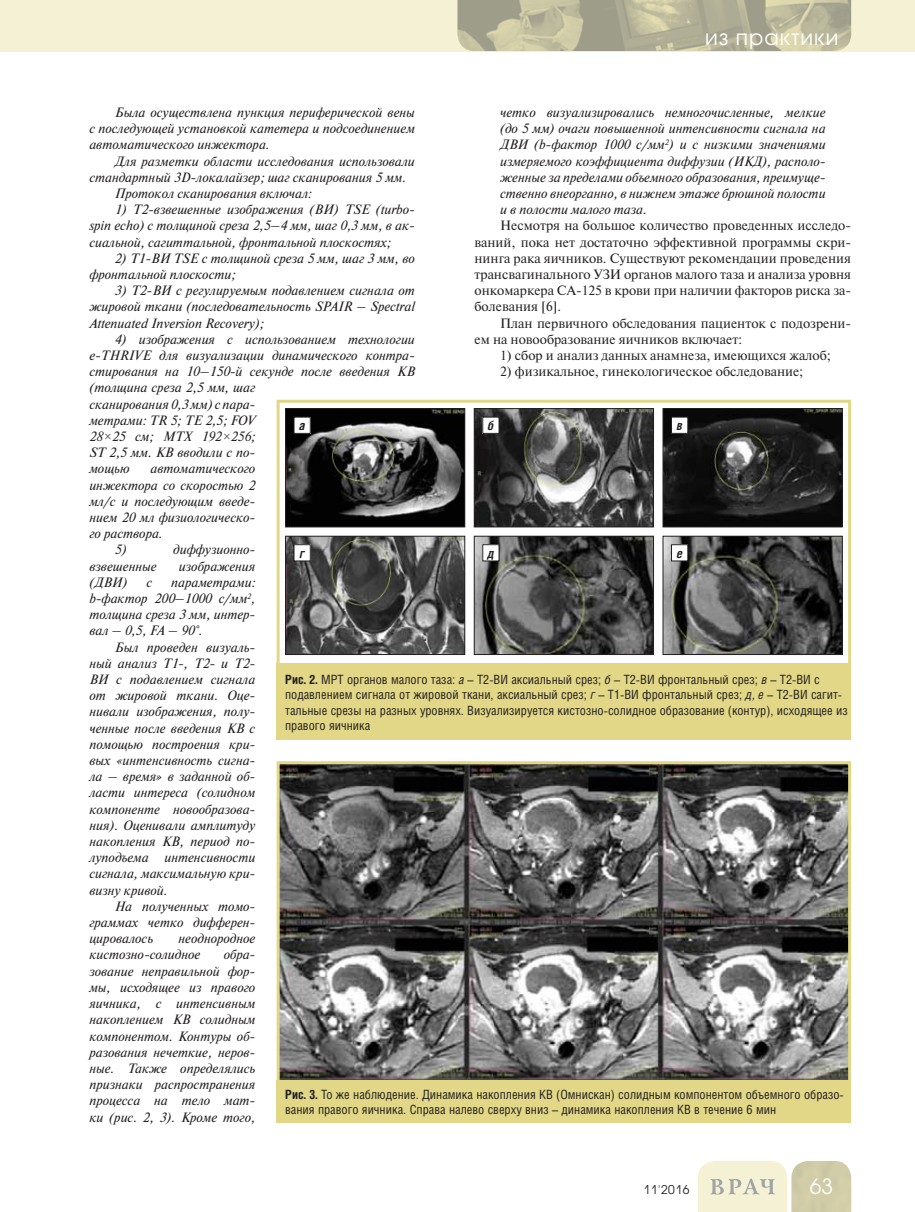
<style>
.page{position:relative;width:915px;height:1212px;background:#fff}
.page>*{position:absolute;margin:0;border:0;box-sizing:border-box;transform-origin:0 0}
.t1{font:21px "Avant Garde Gothic C";letter-spacing:.05em;color:#fff}
.t2{font:italic 13.5px/16.2px "Newton C";color:#231f20;text-align:justify}
.t3{font:13.5px/16.2px "Newton C";color:#231f20;text-align:justify}
.t4{font:12.75px/15.3px "Helios Cond";color:#231f20}
.t5{font:italic 700 12.75px "Helios Cond";color:#231f20}
.t6{font:12px "Avant Garde Gothic C";letter-spacing:.05em;color:#231f20}
.s1{font-family:"Times New Roman"}
.s2{font-weight:700}
.s3{font-style:italic}
</style>
<div class="page">
<div style="left:0;top:0;width:914px;height:51px;background:#f5f1d5"></div>
<svg style="left:698px;top:1161px;width:152px;height:51px;background:#e3e0c4"></svg>
<img style="left:457px;top:0;width:393px;height:51px">
<div style="left:276px;top:400px;width:574px;height:340px;border:3px solid #e1d786"></div>
<div style="left:276px;top:663px;width:574px;height:77px;background:#e1d786"></div>
<img style="left:287px;top:410px;width:176px;height:115px">
<div style="left:285px;top:408px;width:180px;height:119px;border:1px solid #231f20"></div>
<img style="left:475px;top:410px;width:176px;height:115px">
<div style="left:473px;top:408px;width:180px;height:119px;border:1px solid #231f20"></div>
<div style="left:294px;top:417px;width:16px;height:16px;background:#fff"></div>
<div style="left:293px;top:417px;width:17px;height:17px;border:1px solid #231f20"></div>
<div style="left:482px;top:417px;width:17px;height:16px;background:#fff"></div>
<div style="left:482px;top:417px;width:17px;height:17px;border:1px solid #231f20"></div>
<img style="left:664px;top:410px;width:176px;height:115px">
<div style="left:662px;top:408px;width:180px;height:119px;border:1px solid #231f20"></div>
<div style="left:671px;top:417px;width:16px;height:16px;background:#fff"></div>
<div style="left:671px;top:417px;width:17px;height:17px;border:1px solid #231f20"></div>
<img style="left:287px;top:538px;width:176px;height:115px">
<div style="left:285px;top:536px;width:180px;height:119px;border:1px solid #231f20"></div>
<img style="left:475px;top:538px;width:176px;height:115px">
<div style="left:473px;top:536px;width:180px;height:119px;border:1px solid #231f20"></div>
<div style="left:294px;top:545px;width:16px;height:16px;background:#fff"></div>
<div style="left:293px;top:544px;width:17px;height:17px;border:1px solid #231f20"></div>
<div style="left:482px;top:545px;width:17px;height:16px;background:#fff"></div>
<div style="left:482px;top:544px;width:17px;height:17px;border:1px solid #231f20"></div>
<img style="left:664px;top:538px;width:176px;height:115px">
<div style="left:662px;top:536px;width:180px;height:119px;border:1px solid #231f20"></div>
<div style="left:671px;top:545px;width:16px;height:16px;background:#fff"></div>
<div style="left:671px;top:544px;width:17px;height:17px;border:1px solid #231f20"></div>
<img style="left:280px;top:765px;width:566px;height:315px">
<div style="left:276px;top:761px;width:574px;height:362px;border:3px solid #e1d786"></div>
<div style="left:276px;top:1080px;width:574px;height:43px;background:#e1d786"></div>
<h1 class="t1" style="left:704px;top:27px;width:135px">из практики</h1>
<p class="t2" style="left:89px;top:106px;width:327px;text-indent:26px">Была осуществлена пункция периферической вены с последующей установкой катетера и подсоединением автоматического инжектора.</p>
<p class="t2" style="left:115px;top:154px;width:301px">Для разметки области исследования использовали</p>
<p class="t2" style="left:89px;top:170px;width:318px">стандартный 3D-локалайзер; шаг сканирования 5 мм.</p>
<p class="t2" style="left:115px;top:187px;width:198px">Протокол сканирования включал:</p>
<p class="t2" style="left:89px;top:203px;width:327px;text-indent:26px">1) Т2-взвешенные изображения (ВИ) TSE (turbo&shy;spin echo) с толщиной среза 2,5–4 мм, шаг 0,3 мм, в ак&shy;сиальной, сагиттальной, фронтальной плоскостях;</p>
<p class="t2" style="left:89px;top:251px;width:327px;text-indent:26px">2) Т1-ВИ TSE с толщиной среза 5 мм, шаг 3 мм, во фронтальной плоскости;</p>
<p class="t2" style="left:89px;top:284px;width:327px;text-indent:26px">3) Т2-ВИ с регулируемым подавлением сигнала от жировой ткани (последовательность SPAIR – Spectral Attenuated Inversion Recovery);</p>
<p class="t2" style="left:89px;top:332px;width:327px;text-align:left;text-indent:26px">4) изображения с использованием технологии e-THRIVE для визуализации динамического контра&shy;стирования на 10–150-й секунде после введения КВ (толщина среза 2,5 мм, шаг<br>сканирования 0,3 мм) с пара-<br>метрами: TR 5; TE 2,5; FOV<br>28<span class="s1">×</span>25 см; MTX 192<span class="s1">×</span>256;<br>ST 2,5 мм. КВ вводили с по-<br>мощью</p>
<p class="t2" style="left:500px;top:106px;width:327px">четко визуализировались немногочисленные, мелкие (до 5 мм) очаги повышенной интенсивности сигнала на ДВИ (b-фактор 1000 с/мм<sup>2</sup>) и с низкими значениями измеряемого коэффициента диффузии (ИКД), располо&shy;женные за пределами объемного образования, преимуще&shy;ственно внеорганно, в нижнем этаже брюшной полости и в полости малого таза.</p>
<p class="t3" style="left:474px;top:219px;width:378px;text-indent:26px">Несмотря на большое количество проведенных исследо&shy;ваний, пока нет достаточно эффективной программы скри&shy;нинга рака яичников. Существуют рекомендации проведения трансвагинального УЗИ органов малого таза и анализа уровня онкомаркера СА-125 в крови при наличии факторов риска за&shy;болевания [6].</p>
<p class="t3" style="left:474px;top:316px;width:378px;text-indent:26px">План первичного обследования пациенток с подозрени&shy;ем на новообразование яичников включает:</p>
<p class="t3" style="left:500px;top:349px;width:332px">1) сбор и анализ данных анамнеза, имеющихся жалоб;</p>
<p class="t3" style="left:500px;top:365px;width:305px">2) физикальное, гинекологическое обследование;</p>
<p class="t5" style="left:299px;top:421px;width:8px">а</p>
<p class="t5" style="left:487px;top:421px;width:8px">б</p>
<p class="t5" style="left:676px;top:421px;width:7px">в</p>
<p class="t2" style="left:150px;top:462px;width:106px">автоматического</p>
<p class="t2" style="left:89px;top:478px;width:167px">инжектора со скоростью 2</p>
<p class="t2" style="left:89px;top:494px;width:167px">мл/с и последующим введе-</p>
<p class="t2" style="left:89px;top:511px;width:167px">нием 20 мл физиологическо-</p>
<p class="t2" style="left:89px;top:527px;width:75px">го раствора.</p>
<p class="t2" style="left:115px;top:543px;width:13px">5)</p>
<p class="t2" style="left:173px;top:543px;width:84px">диффузионно-</p>
<p class="t2" style="left:89px;top:559px;width:69px">взвешенные</p>
<p class="t2" style="left:179px;top:559px;width:78px">изображения</p>
<p class="t2" style="left:89px;top:575px;width:40px">(ДВИ)</p>
<p class="t2" style="left:146px;top:575px;width:7px">с</p>
<p class="t5" style="left:299px;top:548px;width:6px">г</p>
<p class="t5" style="left:487px;top:548px;width:8px">д</p>
<p class="t5" style="left:676px;top:548px;width:7px">е</p>
<p class="t2" style="left:89px;top:575px;width:167px;text-indent:82px">параметрами: b-фактор 200–1000 с/мм<sup>2</sup>, толщина среза 3 мм, интер&shy;вал – 0,5, FA – 90°.</p>
<p class="t2" style="left:89px;top:640px;width:167px;text-indent:26px">Был проведен визуаль&shy;ный анализ Т1-, Т2- и Т2- ВИ с подавлением сигнала от жировой ткани. Оце&shy;нивали изображения, полу&shy;ченные после введения КВ с помощью построения кри&shy;вых «интенсивность сигна&shy;ла – время» в заданной об&shy;ласти интереса (солидном компоненте новообразова&shy;ния). Оценивали амплитуду накопления КВ, период по&shy;луподъема интенсивности сигнала, максимальную кри&shy;визну кривой.</p>
<p class="t2" style="left:89px;top:899px;width:167px;text-indent:26px">На полученных томо&shy;граммах четко дифферен&shy;цировалось</p>
<p class="t4" style="left:285px;top:673px;width:564px"><span class="s2">Рис. 2.</span> МРТ органов малого таза: <span class="s3">а</span> – Т2-ВИ аксиальный срез; <span class="s3">б</span> – Т2-ВИ фронтальный срез; <span class="s3">в</span> – Т2-ВИ с подавлением сигнала от жировой ткани, аксиальный срез; <span class="s3">г</span> – Т1-ВИ фронтальный срез; <span class="s3">д, е</span> – Т2-ВИ сагит&shy;тальные срезы на разных уровнях. Визуализируется кистозно-солидное образование (контур), исходящее из правого яичника</p>
<p class="t2" style="left:89px;top:932px;width:167px;text-indent:89px">неоднородное кистозно-солидное</p>
<p class="t2" style="left:89px;top:948px;width:167px;text-indent:134px">обра&shy;зование неправильной фор&shy;мы, исходящее из правого яичника, с интенсивным накоплением КВ солидным компонентом. Контуры об&shy;разования нечеткие, неров&shy;ные. Также определялись признаки распространения процесса на тело мат&shy;ки (рис. 2, 3). Кроме того,</p>
<p class="t4" style="left:285px;top:1088px;width:560px"><span class="s2">Рис. 3.</span> То же наблюдение. Динамика накопления КВ (Омнискан) солидным компонентом объемного образо&shy;вания правого яичника. Справа налево сверху вниз – динамика накопления КВ в течение 6 мин</p>
<p class="t6" style="left:643px;top:1184px;width:47px">11'2016</p>
<h1 class="t1" style="left:809px;top:1177px;width:25px">63</h1>
</div>
